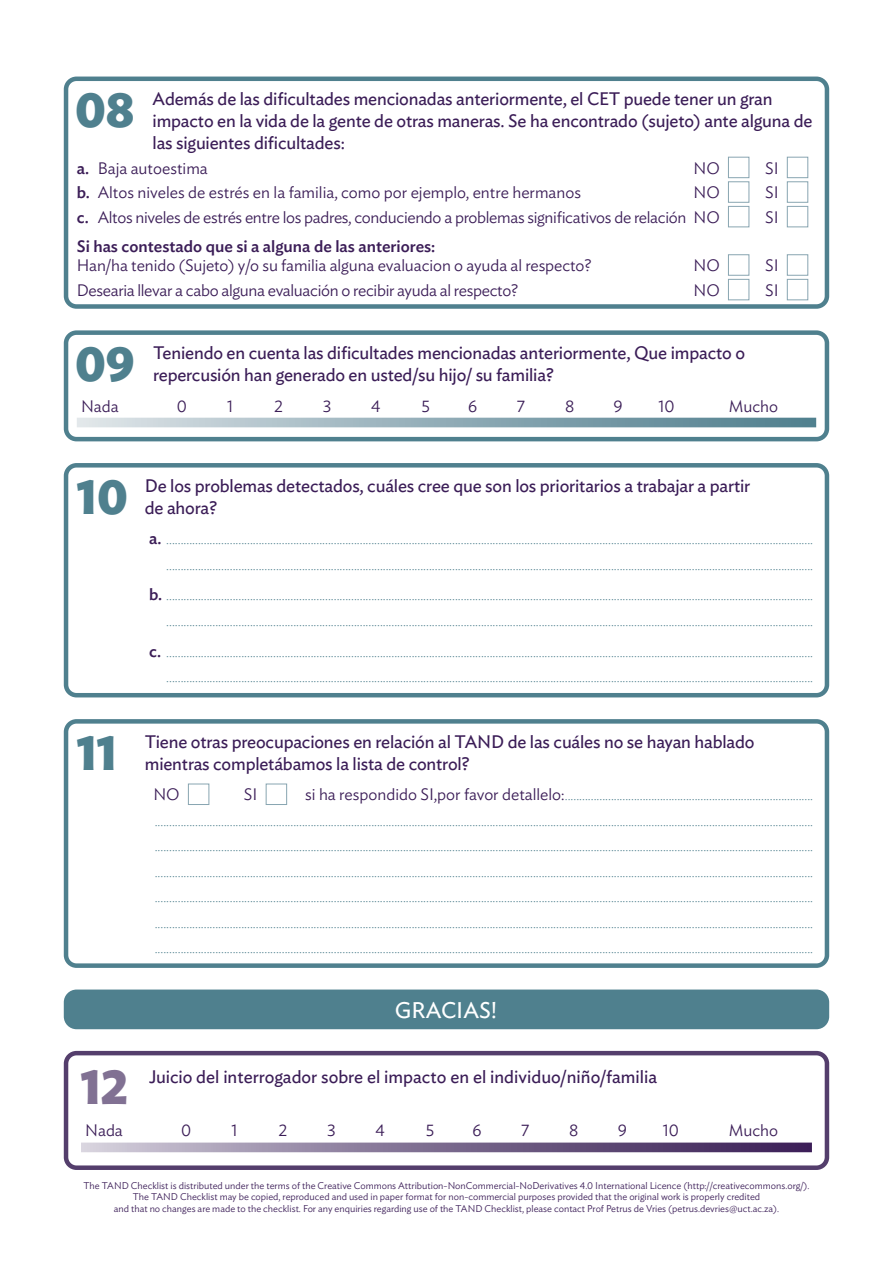
<style>
.page{position:relative;width:893px;height:1263px;background:#fff}
.page>*{position:absolute;margin:0;border:0;box-sizing:border-box;transform-origin:0 0}
.Question{font:700 48.75px "Ideal Sans";color:#4f808e}
.Question-2{font:700 48.75px "Ideal Sans";color:#817193}
.Heading_2{font:22.5px "Ideal Sans";color:#fff}
.Question-3{font:18px/21.8px "Ideal Sans";letter-spacing:-.01em;color:#3b1d57}
.Body{font:200 16.5px/25.5px "Ideal Sans";color:#4f808e;text-align:right}
.Body-2{font:300 16.5px "Ideal Sans";letter-spacing:-.01em;color:#3b1d57}
.Body-3{font:500 16.5px "Ideal Sans";color:#3b1d57}
.Body-4{font:300 9.75px/11.7px "Ideal Sans";color:#3b1d57;text-align:center}
.s1{font-weight:500}
.s2{font-weight:500;color:#3b1d57}
.s3{font-weight:300;color:#3b1d57}
</style>
<div class="page">
<div style="left:64px;top:989px;width:765px;height:40px;background:#4f808e;border-radius:13px"></div>
<div style="left:728px;top:157px;width:21px;height:21px;border:1px solid #88a5b1"></div>
<div style="left:787px;top:157px;width:21px;height:21px;border:1px solid #88a5b1"></div>
<div style="left:728px;top:181px;width:21px;height:22px;border:1px solid #88a5b1"></div>
<div style="left:787px;top:181px;width:21px;height:22px;border:1px solid #88a5b1"></div>
<div style="left:728px;top:206px;width:21px;height:21px;border:1px solid #88a5b1"></div>
<div style="left:787px;top:206px;width:21px;height:21px;border:1px solid #88a5b1"></div>
<div style="left:728px;top:254px;width:21px;height:22px;border:1px solid #88a5b1"></div>
<div style="left:787px;top:254px;width:21px;height:22px;border:1px solid #88a5b1"></div>
<div style="left:728px;top:279px;width:21px;height:21px;border:1px solid #88a5b1"></div>
<div style="left:787px;top:279px;width:21px;height:21px;border:1px solid #88a5b1"></div>
<div style="left:64px;top:77px;width:765px;height:232px;border:4px solid #4f808e;border-radius:11px"></div>
<svg style="left:77px;top:418px;width:739px;height:9px;background:#93aeb8"></svg>
<div style="left:64px;top:330px;width:765px;height:111px;border:4px solid #4f808e;border-radius:11px"></div>
<svg style="left:81px;top:1142px;width:731px;height:10px;background:#867798"></svg>
<div style="left:64px;top:1051px;width:765px;height:119px;border:4px solid #543e6c;border-radius:11px"></div>
<div style="left:64px;top:463px;width:765px;height:234px;border:4px solid #4f808e;border-radius:11px"></div>
<div style="left:188px;top:784px;width:21px;height:21px;border:1px solid #88a5b1"></div>
<div style="left:266px;top:784px;width:21px;height:21px;border:1px solid #88a5b1"></div>
<div style="left:64px;top:719px;width:765px;height:249px;border:4px solid #4f808e;border-radius:11px"></div>
<p class="Question" style="left:75px;top:71px;width:60px">08</p>
<p class="Question-3" style="left:153px;top:87px;width:661px">Además de las dificultades mencionadas anteriormente, el CET puede tener un gran impacto en la vida de la gente de otras maneras. Se ha encontrado (sujeto) ante alguna de las siguientes dificultades:</p>
<p class="Body-2" style="left:77px;top:155px;width:133px"><span class="s1">a.</span> Baja autoestima</p>
<p class="Body-2" style="left:693px;top:155px;width:28px">NO</p>
<p class="Body-2" style="left:765px;top:155px;width:15px">SI</p>
<p class="Body-2" style="left:77px;top:180px;width:506px"><span class="s1">b.</span> Altos niveles de estrés en la familia, como por ejemplo, entre hermanos</p>
<p class="Body-2" style="left:693px;top:180px;width:28px">NO</p>
<p class="Body-2" style="left:765px;top:180px;width:15px">SI</p>
<p class="Body-2" style="left:77px;top:204px;width:644px"><span class="s1">c.</span> Altos niveles de estrés entre los padres, conduciendo a problemas significativos de relación NO</p>
<p class="Body-2" style="left:765px;top:204px;width:15px">SI</p>
<p class="Body-3" style="left:77px;top:233px;width:360px">Si has contestado que si a alguna de las anteriores:</p>
<p class="Body-2" style="left:77px;top:253px;width:516px">Han/ha tenido (Sujeto) y/o su familia alguna evaluacion o ayuda al respecto?</p>
<p class="Body-2" style="left:693px;top:253px;width:28px">NO</p>
<p class="Body-2" style="left:765px;top:253px;width:15px">SI</p>
<p class="Body-2" style="left:77px;top:277px;width:443px">Desearia llevar a cabo alguna evaluación o recibir ayuda al respecto?</p>
<p class="Body-2" style="left:693px;top:277px;width:28px">NO</p>
<p class="Body-2" style="left:765px;top:277px;width:15px">SI</p>
<p class="Question" style="left:75px;top:325px;width:61px">09</p>
<p class="Question-3" style="left:153px;top:341px;width:593px">Teniendo en cuenta las dificultades mencionadas anteriormente, Que impacto o repercusión han generado en usted/su hijo/ su familia?</p>
<p class="Body-2" style="left:81px;top:393px;width:39px">Nada</p>
<p class="Body-2" style="left:177px;top:393px;width:12px">0</p>
<p class="Body-2" style="left:227px;top:393px;width:8px">1</p>
<p class="Body-2" style="left:274px;top:393px;width:11px">2</p>
<p class="Body-2" style="left:323px;top:393px;width:10px">3</p>
<p class="Body-2" style="left:371px;top:393px;width:11px">4</p>
<p class="Body-2" style="left:422px;top:393px;width:10px">5</p>
<p class="Body-2" style="left:468px;top:393px;width:11px">6</p>
<p class="Body-2" style="left:517px;top:393px;width:10px">7</p>
<p class="Body-2" style="left:565px;top:393px;width:11px">8</p>
<p class="Body-2" style="left:613px;top:393px;width:11px">9</p>
<p class="Body-2" style="left:658px;top:393px;width:18px">10</p>
<p class="Body-2" style="left:729px;top:393px;width:51px">Mucho</p>
<p class="Question" style="left:76px;top:457px;width:53px">1 0</p>
<p class="Question-3" style="left:145px;top:473px;width:607px">De los problemas detectados, cuáles cree que son los prioritarios a trabajar a partir de ahora?</p>
<p class="Body" style="left:149px;top:524px;width:666px"><span class="s2">a.</span> ................................................................................................................................................................................................................................ ................................................................................................................................................................................................................................</p>
<p class="Body" style="left:149px;top:580px;width:666px"><span class="s2">b.</span> ................................................................................................................................................................................................................................ ................................................................................................................................................................................................................................</p>
<p class="Body" style="left:149px;top:636px;width:666px"><span class="s2">c.</span> ................................................................................................................................................................................................................................ ................................................................................................................................................................................................................................</p>
<p class="Question" style="left:76px;top:714px;width:43px">11</p>
<p class="Question-3" style="left:145px;top:729px;width:611px">Tiene otras preocupaciones en relación al TAND de las cuáles no se hayan hablado mientras completábamos la lista de control?</p>
<p class="Body-2" style="left:153px;top:782px;width:28px">NO</p>
<p class="Body-2" style="left:244px;top:782px;width:15px">SI</p>
<p class="Body" style="left:155px;top:780px;width:660px;text-align:justify;text-indent:150px"><span class="s3">si ha respondido SI,por favor detallelo:</span>...................................................................................... .................................................................................................................................................................................................................................... .................................................................................................................................................................................................................................... .................................................................................................................................................................................................................................... .................................................................................................................................................................................................................................... .................................................................................................................................................................................................................................... ....................................................................................................................................................................................................................................</p>
<p class="Heading_2" style="left:395px;top:993px;width:103px">GRACIAS!</p>
<p class="Question-2" style="left:81px;top:1048px;width:49px">12</p>
<p class="Question-3" style="left:149px;top:1064px;width:510px">Juicio del interrogador sobre el impacto en el individuo/niño/familia</p>
<p class="Body-2" style="left:85px;top:1118px;width:39px">Nada</p>
<p class="Body-2" style="left:181px;top:1118px;width:12px">0</p>
<p class="Body-2" style="left:231px;top:1118px;width:8px">1</p>
<p class="Body-2" style="left:278px;top:1118px;width:11px">2</p>
<p class="Body-2" style="left:327px;top:1118px;width:10px">3</p>
<p class="Body-2" style="left:375px;top:1118px;width:11px">4</p>
<p class="Body-2" style="left:426px;top:1118px;width:10px">5</p>
<p class="Body-2" style="left:472px;top:1118px;width:11px">6</p>
<p class="Body-2" style="left:521px;top:1118px;width:10px">7</p>
<p class="Body-2" style="left:569px;top:1118px;width:11px">8</p>
<p class="Body-2" style="left:618px;top:1118px;width:11px">9</p>
<p class="Body-2" style="left:663px;top:1118px;width:18px">10</p>
<p class="Body-2" style="left:729px;top:1118px;width:51px">Mucho</p>
<p class="Body-4" style="left:84px;top:1178px;width:727px">The TAND Checklist is distributed under the terms of the Creative Commons Attribution-NonCommercial-NoDerivatives 4.0 International Licence (http://creativecommons.org/).<br>The TAND Checklist may be copied, reproduced and used in paper format for non-commercial purposes provided that the original work is properly credited<br>and that no changes are made to the checklist. For any enquiries regarding use of the TAND Checklist, please contact Prof Petrus de Vries (petrus.devries@uct.ac.za).</p>
</div>
